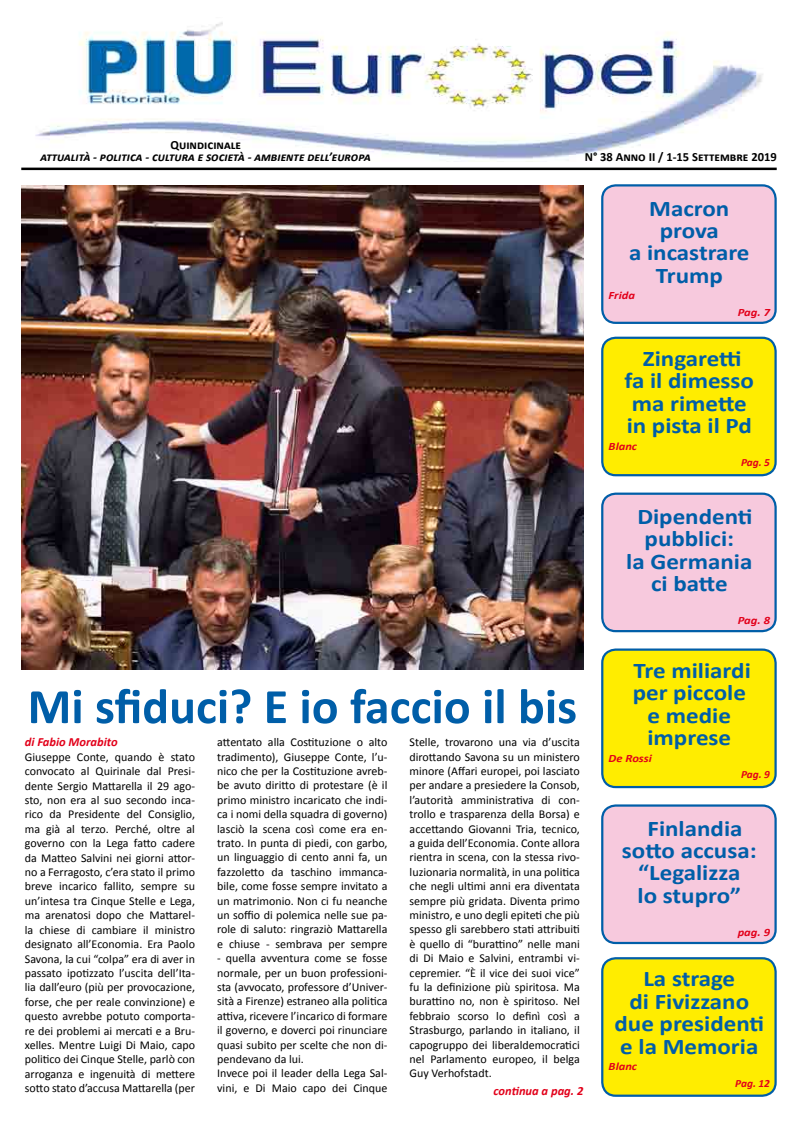
<style>
.page{position:relative;width:798px;height:1134px;background:#fff}
.page>*{position:absolute;margin:0;border:0;box-sizing:border-box;transform-origin:0 0}
.t1{font:700 50px "Calibri";color:#005ea8}
.t2{font:700 22.38px/22.4px "Calibri";color:#005ea8;text-align:center;scale:1.12 1}
.t3{font:italic 700 12.5px "Calibri";color:#000}
.t4{font:700 12.5px "Calibri";color:#000}
.t5{font:italic 700 12.5px "Calibri";color:#e2001a}
.t6{font:12px/14.4px "Calibri";color:#000;text-align:justify}
.t7{font:italic 700 11.25px "Calibri";color:#e2001a;scale:1.12 1}
.t8{font:italic 700 11px "Calibri";color:#e2001a}
</style>
<div class="page">
<hr style="left:21px;top:168px;width:755px;height:2px;background:#000">
<img style="left:35px;top:22px;width:728px;height:138px">
<div style="left:602px;top:185px;width:173px;height:138px;background:#f7c9dd;border-radius:13px"></div>
<div style="left:601px;top:184px;width:175px;height:140px;border:2px solid #005ea8;border-radius:13px"></div>
<div style="left:602px;top:494px;width:173px;height:137px;background:#f7c9dd;border-radius:13px"></div>
<div style="left:601px;top:493px;width:175px;height:139px;border:2px solid #005ea8;border-radius:13px"></div>
<div style="left:602px;top:805px;width:173px;height:138px;background:#f7c9dd;border-radius:13px"></div>
<div style="left:601px;top:804px;width:175px;height:140px;border:2px solid #005ea8;border-radius:13px"></div>
<div style="left:602px;top:338px;width:173px;height:137px;background:#ffed00;border-radius:13px"></div>
<div style="left:601px;top:337px;width:175px;height:139px;border:2px solid #005ea8;border-radius:13px"></div>
<div style="left:602px;top:650px;width:173px;height:137px;background:#ffed00;border-radius:13px"></div>
<div style="left:601px;top:648px;width:175px;height:140px;border:2px solid #005ea8;border-radius:13px"></div>
<div style="left:602px;top:958px;width:173px;height:138px;background:#ffed00;border-radius:13px"></div>
<div style="left:601px;top:957px;width:175px;height:140px;border:2px solid #005ea8;border-radius:13px"></div>
<img style="left:21px;top:185px;width:562px;height:485px">
<p class="t4" style="left:170px;top:137px;width:72px">Quindicinale</p>
<p class="t3" style="left:40px;top:149px;width:332px">attualità - politica - cultura e società - ambiente dell’europa</p>
<p class="t4" style="left:584px;top:149px;width:193px">N° 38 Anno II / 1-15 Settembre 2019</p>
<h2 class="t2" style="left:628px;top:197px;width:109px">Macron prova<br>a incastrare<br>Trump</h2>
<p class="t7" style="left:608px;top:288px;width:25px">Frida</p>
<p class="t7" style="left:737px;top:305px;width:30px">Pag. 7</p>
<h2 class="t2" style="left:624px;top:347px;width:117px">Zingaretti<br>fa il dimesso ma rimette in pista il Pd</h2>
<p class="t7" style="left:608px;top:439px;width:27px">Blanc</p>
<p class="t8" style="left:740px;top:455px;width:30px">Pag. 5</p>
<h1 class="t1" style="left:28px;top:674px;width:550px">Mi sfiduci? E io faccio il bis</h1>
<p class="t5" style="left:25px;top:734px;width:94px">di Fabio Morabito</p>
<p class="t6" style="left:25px;top:750px;width:172px">Giuseppe Conte, quando è stato convocato al Quirinale dal Presi&shy;dente Sergio Mattarella il 29 ago&shy;sto, non era al suo secondo inca&shy;rico da Presidente del Consiglio, ma già al terzo. Perché, oltre al governo con la Lega fatto cadere da Matteo Salvini nei giorni attor&shy;no a Ferragosto, c’era stato il primo breve incarico fallito, sempre su un’intesa tra Cinque Stelle e Lega, ma arenatosi dopo che Mattarel&shy;la chiese di cambiare il ministro designato all’Economia. Era Paolo Savona, la cui “colpa” era di aver in passato ipotizzato l’uscita dell’Ita&shy;lia dall’euro (più per provocazione, forse, che per reale convinzione) e questo avrebbe potuto comporta&shy;re dei problemi ai mercati e a Bru&shy;xelles. Mentre Luigi Di Maio, capo politico dei Cinque Stelle, parlò con arroganza e ingenuità di mettere sotto stato d’accusa Mattarella (per</p>
<p class="t6" style="left:217px;top:735px;width:172px">attentato alla Costituzione o alto tradimento), Giuseppe Conte, l’u&shy;nico che per la Costituzione avreb&shy;be avuto diritto di protestare (è il primo ministro incaricato che indi&shy;ca i nomi della squadra di governo) lasciò la scena così come era en&shy;trato. In punta di piedi, con garbo, un linguaggio di cento anni fa, un fazzoletto da taschino immanca&shy;bile, come fosse sempre invitato a un matrimonio. Non ci fu neanche un soffio di polemica nelle sue pa&shy;role di saluto: ringraziò Mattarella e chiuse - sembrava per sempre</p>
<p class="t6" style="left:217px;top:951px;width:172px;text-align:left">- quella avventura come se fosse normale, per un buon professioni&shy;sta (avvocato, professore d’Univer&shy;sità a Firenze) estraneo alla politica attiva, ricevere l’incarico di formare il governo, e doverci poi rinunciare quasi subito per scelte che non di&shy;pendevano da lui.<br>Invece poi il leader della Lega Sal&shy;vini, e Di Maio capo dei Cinque</p>
<p class="t6" style="left:409px;top:735px;width:172px">Stelle, trovarono una via d’uscita dirottando Savona su un ministero minore (Affari europei, poi lasciato per andare a presiedere la Consob, l’autorità amministrativa di con&shy;trollo e trasparenza della Borsa) e accettando Giovanni Tria, tecnico, a guida dell’Economia. Conte allora rientra in scena, con la stessa rivo&shy;luzionaria normalità, in una politica che negli ultimi anni era diventata sempre più gridata. Diventa primo ministro, e uno degli epiteti che più spesso gli sarebbero stati attribuiti è quello di “burattino” nelle mani di Di Maio e Salvini, entrambi vi&shy;cepremier. “È il vice dei suoi vice” fu la definizione più spiritosa. Ma burattino no, non è spiritoso. Nel febbraio scorso lo definì così a Strasburgo, parlando in italiano, il capogruppo dei liberaldemocratici nel Parlamento europeo, il belga Guy Verhofstadt.</p>
<p class="t5" style="left:493px;top:1082px;width:91px">continua a pag. 2</p>
<h2 class="t2" style="left:626px;top:505px;width:114px">Dipendenti pubblici:<br>la Germania ci batte</h2>
<p class="t7" style="left:737px;top:613px;width:30px">Pag. 8</p>
<h2 class="t2" style="left:632px;top:659px;width:107px">Tre miliardi per piccole e medie imprese</h2>
<p class="t7" style="left:608px;top:751px;width:40px">De Rossi</p>
<p class="t8" style="left:740px;top:767px;width:30px">Pag. 9</p>
<h2 class="t2" style="left:621px;top:817px;width:122px">Finlandia sotto accusa: “Legalizza<br>lo stupro”</h2>
<p class="t7" style="left:737px;top:925px;width:30px">pag. 9</p>
<h2 class="t2" style="left:614px;top:968px;width:135px">La strage<br>di Fivizzano due presidenti e la Memoria</h2>
<p class="t7" style="left:608px;top:1059px;width:27px">Blanc</p>
<p class="t8" style="left:735px;top:1076px;width:36px">Pag. 12</p>
</div>
